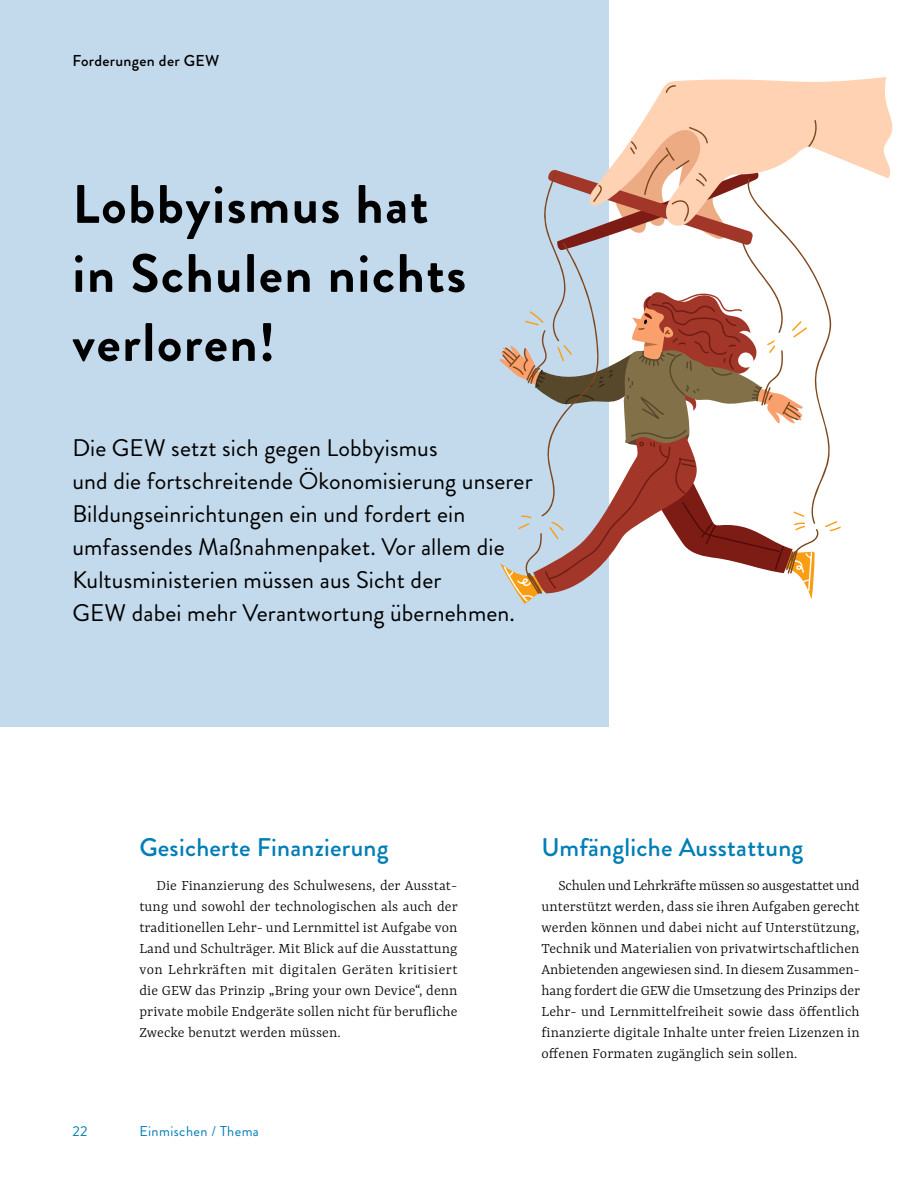
<style>
.page{position:relative;width:915px;height:1191px;background:#fff}
.page>*{position:absolute;margin:0;border:0;box-sizing:border-box;transform-origin:0 0}
.t1{font:700 54px/69px "Brandon Grotesque";letter-spacing:.03em;color:#000}
.t2{font:500 25.5px "Brandon Grotesque";letter-spacing:.01em;color:#007eb6}
.t3{font:24px/33px "Brandon Grotesque";letter-spacing:.005em;color:#000}
.t4{font:300 15.75px/21px "Yrsa";letter-spacing:.005em;color:#000;text-align:justify}
.t5{font:500 15.75px "Brandon Grotesque";letter-spacing:.02em;color:#000}
.t6{font:14.25px "Brandon Grotesque";letter-spacing:.03em;color:#007eb6}
</style>
<div class="page">
<div style="left:0;top:0;width:608px;height:726px;background:#c3daec"></div>
<svg style="left:608px;top:77px;width:285px;height:101px;fill:#ffd2b3"></svg>
<svg style="left:665px;top:85px;width:10px;height:8px"></svg>
<svg style="left:499px;top:116px;width:341px;height:487px"></svg>
<p class="t5" style="left:72px;top:50px;width:148px">Forderungen der GEW</p>
<h1 class="t1" style="left:72px;top:170px;width:395px">Lobbyismus hat in Schulen nichts verloren!</h1>
<p class="t3" style="left:72px;top:431px;width:462px">Die GEW setzt sich gegen Lobbyismus<br>und die fortschreitende Ökonomisierung unserer Bildungseinrichtungen ein und fordert ein umfassendes Maßnahmenpaket. Vor allem die Kultusministerien müssen aus Sicht der<br>GEW dabei mehr Verantwortung übernehmen.</p>
<h2 class="t2" style="left:139px;top:830px;width:251px">Gesicherte Finanzierung</h2>
<p class="t4" style="left:139px;top:875px;width:320px;text-indent:17px">Die Finanzierung des Schulwesens, der Ausstat&shy;tung und sowohl der technologischen als auch der traditionellen Lehr- und Lernmittel ist Aufgabe von Land und Schulträger. Mit Blick auf die Ausstattung von Lehrkräften mit digitalen Geräten kritisiert die GEW das Prinzip „Bring your own Device“, denn private mobile Endgeräte sollen nicht für berufliche Zwecke benutzt werden müssen.</p>
<p class="t6" style="left:72px;top:1121px;width:17px">22</p>
<p class="t6" style="left:139px;top:1121px;width:121px">Einmischen / Thema</p>
<h2 class="t2" style="left:541px;top:830px;width:263px">Umfängliche Ausstattung</h2>
<p class="t4" style="left:541px;top:875px;width:320px;text-indent:17px">Schulen und Lehrkräfte müssen so ausgestattet und unterstützt werden, dass sie ihren Aufgaben gerecht werden können und dabei nicht auf Unterstützung, Technik und Materialien von privatwirtschaftlichen Anbietenden angewiesen sind. In diesem Zusammen&shy;hang fordert die GEW die Umsetzung des Prinzips der Lehr- und Lernmittelfreiheit sowie dass öffentlich finanzierte digitale Inhalte unter freien Lizenzen in offenen Formaten zugänglich sein sollen.</p>
</div>
